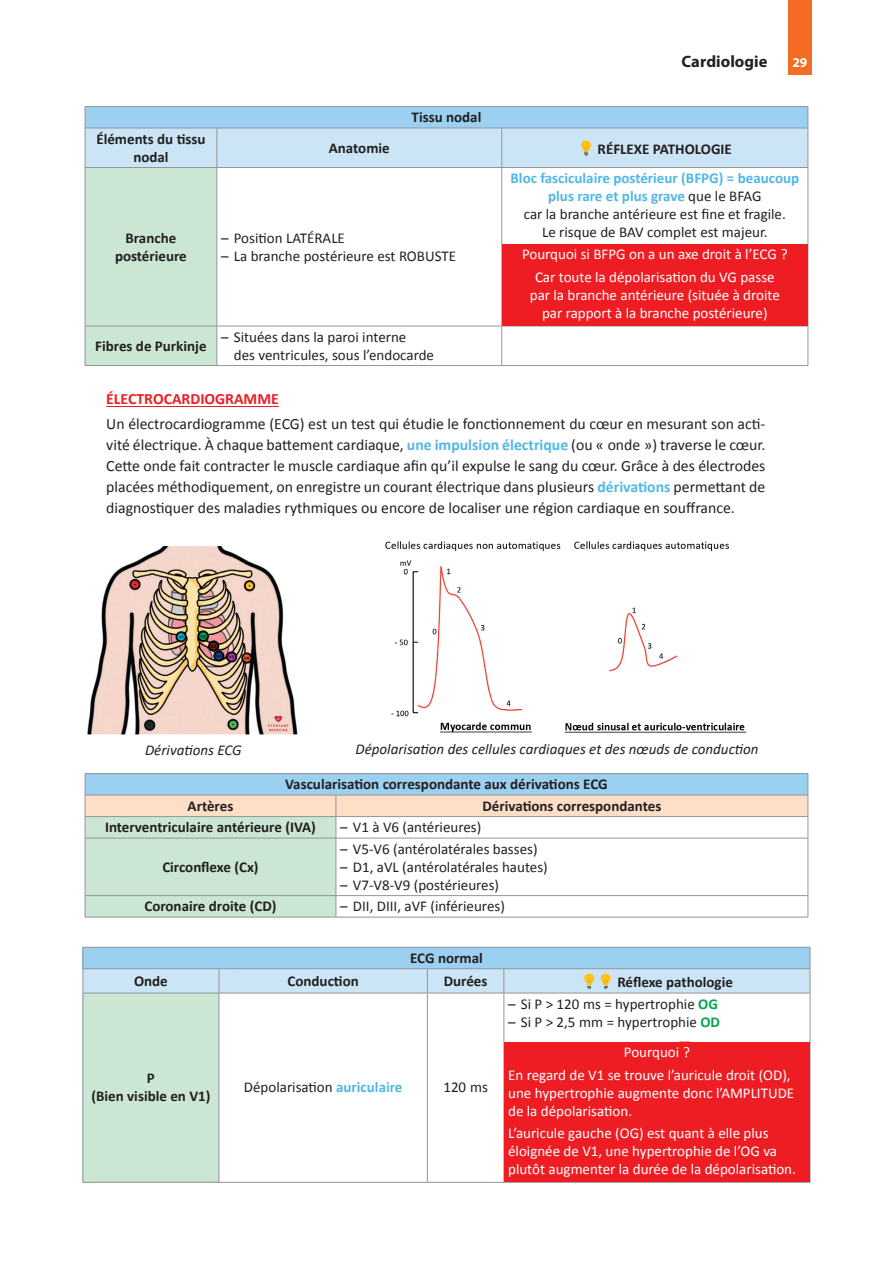
<style>
.page{position:relative;width:893px;height:1263px;background:#fff}
.page>*{position:absolute;margin:0;border:0;box-sizing:border-box;transform-origin:0 0}
.t1{font:700 16.5px "Myriad Pro";letter-spacing:.005em;color:#231f20}
.t2{font:15.75px/21px "Calibri";color:#231f20;text-align:justify}
.t3{font:700 15.75px "Calibri";color:#ee1d23}
.t4{font:15px/18px "Calibri";color:#231f20}
.t5{font:15px/18px "Calibri";color:#fff;text-align:center}
.t6{font:700 15px/18px "Calibri";color:#231f20;text-align:center}
.t7{font:italic 15px "Calibri";color:#231f20}
.t8{font:700 13.5px "Myriad Pro";color:#fff}
.s1{font-weight:700;color:#50b7e8}
.s2{font-weight:700;color:#00a54f}
.s3{color:#fff}
</style>
<div class="page">
<div style="left:788px;top:0;width:24px;height:75px;background:#f36c23"></div>
<hr style="left:106px;top:406px;width:173px;height:1px;background:#ee1d23">
<hr style="left:85px;top:106px;width:132px;height:1px;background:#939598">
<hr style="left:217px;top:106px;width:285px;height:1px;background:#939598">
<hr style="left:502px;top:106px;width:306px;height:1px;background:#939598">
<svg style="left:85px;top:107px;width:724px;height:259px"></svg>
<div style="left:502px;top:244px;width:306px;height:23px;background:#ee1d23"></div>
<div style="left:502px;top:266px;width:306px;height:59px;background:#ee1d23"></div>
<img style="left:87px;top:546px;width:211px;height:189px">
<img style="left:391px;top:560px;width:287px;height:157px">
<img style="left:440px;top:722px;width:92px;height:11px">
<img style="left:564px;top:722px;width:183px;height:11px">
<img style="left:574px;top:541px;width:155px;height:10px">
<img style="left:385px;top:541px;width:176px;height:10px">
<hr style="left:85px;top:917px;width:251px;height:1px;background:#939598">
<hr style="left:85px;top:773px;width:251px;height:1px;background:#939598">
<hr style="left:336px;top:773px;width:472px;height:1px;background:#939598">
<svg style="left:85px;top:774px;width:724px;height:143px"></svg>
<hr style="left:336px;top:917px;width:472px;height:1px;background:#939598">
<div style="left:83px;top:993px;width:136px;height:189px;background:#cbe6d3"></div>
<hr style="left:810px;top:993px;width:1px;height:189px;background:#939598">
<hr style="left:83px;top:1182px;width:136px;height:1px;background:#939598">
<svg style="left:219px;top:1182px;width:16px;height:1px"></svg>
<hr style="left:235px;top:1182px;width:192px;height:1px;background:#939598">
<hr style="left:427px;top:1182px;width:77px;height:1px;background:#939598">
<hr style="left:83px;top:993px;width:1px;height:189px;background:#939598">
<hr style="left:219px;top:993px;width:1px;height:189px;background:#939598">
<hr style="left:504px;top:1182px;width:306px;height:1px;background:#939598">
<hr style="left:427px;top:993px;width:1px;height:189px;background:#939598">
<hr style="left:504px;top:993px;width:1px;height:189px;background:#939598">
<svg style="left:83px;top:947px;width:728px;height:47px"></svg>
<div style="left:504px;top:1042px;width:306px;height:23px;background:#ee1d23"></div>
<div style="left:679px;top:1041px;width:11px;height:23px;background:#ee1d23"></div>
<div style="left:504px;top:1064px;width:306px;height:59px;background:#ee1d23"></div>
<div style="left:504px;top:1122px;width:306px;height:60px;background:#ee1d23"></div>
<p class="t6" style="left:412px;top:108px;width:71px">Tissu nodal</p>
<p class="t1" style="left:681px;top:52px;width:88px">Cardiologie</p>
<p class="t8" style="left:792px;top:55px;width:16px">29</p>
<p class="t6" style="left:96px;top:129px;width:111px">Éléments du tissu nodal</p>
<p class="t6" style="left:329px;top:138px;width:62px">Anatomie</p>
<p class="t6" style="left:598px;top:140px;width:136px">RÉFLEXE PATHOLOGIE</p>
<p class="t6" style="left:115px;top:229px;width:73px">Branche postérieure</p>
<p class="t4" style="left:221px;top:229px;width:125px">– Position LATÉRALE</p>
<p class="t4" style="left:221px;top:247px;width:237px">– La branche postérieure est ROBUSTE</p>
<p class="t4" style="left:511px;top:169px;width:290px;text-align:center"><span class="s1">Bloc fasciculaire postérieur (BFPG) = beaucoup plus rare et plus grave</span> que le BFAG<br>car la branche antérieure est fine et fragile.<br>Le risque de BAV complet est majeur.</p>
<p class="t5" style="left:522px;top:243px;width:267px;line-height:22.2px">Pourquoi si BFPG on a un axe droit à l’ECG ?<br>Car toute la dépolarisation du VG passe</p>
<p class="t5" style="left:530px;top:286px;width:252px">par la branche antérieure (située à droite par rapport à la branche postérieure)</p>
<p class="t6" style="left:95px;top:336px;width:113px">Fibres de Purkinje</p>
<p class="t4" style="left:234px;top:328px;width:202px;text-indent:-13px">– Situées dans la paroi interne<br>des ventricules, sous l’endocarde</p>
<p class="t3" style="left:106px;top:388px;width:174px">ÉLECTROCARDIOGRAMME</p>
<p class="t2" style="left:106px;top:413px;width:661px">Un électrocardiogramme (ECG) est un test qui étudie le fonctionnement du cœur en mesurant son acti&shy;vité électrique. À chaque battement cardiaque, <span class="s1">une impulsion électrique</span> (ou « onde ») traverse le cœur.<br>Cette onde fait contracter le muscle cardiaque afin qu’il expulse le sang du cœur. Grâce à des électrodes placées méthodiquement, on enregistre un courant électrique dans plusieurs <span class="s1">dérivations</span> permettant de diagnostiquer des maladies rythmiques ou encore de localiser une région cardiaque en souffrance.</p>
<p class="t7" style="left:145px;top:739px;width:98px">Dérivations ECG</p>
<p class="t7" style="left:355px;top:739px;width:405px">Dépolarisation des cellules cardiaques et des nœuds de conduction</p>
<p class="t6" style="left:285px;top:775px;width:324px">Vascularisation correspondante aux dérivations ECG</p>
<p class="t6" style="left:188px;top:796px;width:47px">Artères</p>
<p class="t6" style="left:482px;top:796px;width:180px">Dérivations correspondantes</p>
<p class="t6" style="left:105px;top:818px;width:212px">Interventriculaire antérieure (IVA)</p>
<p class="t4" style="left:340px;top:818px;width:143px">– V1 à V6 (antérieures)</p>
<p class="t6" style="left:162px;top:857px;width:98px">Circonflexe (Cx)</p>
<p class="t4" style="left:340px;top:840px;width:199px">– V5-V6 (antérolatérales basses)</p>
<p class="t4" style="left:340px;top:858px;width:209px">– D1, aVL (antérolatérales hautes)</p>
<p class="t4" style="left:340px;top:876px;width:160px">– V7-V8-V9 (postérieures)</p>
<p class="t6" style="left:144px;top:897px;width:134px">Coronaire droite (CD)</p>
<p class="t4" style="left:340px;top:897px;width:166px">– DII, DIII, aVF (inférieures)</p>
<p class="t6" style="left:410px;top:949px;width:74px">ECG normal</p>
<p class="t6" style="left:134px;top:972px;width:35px">Onde</p>
<p class="t6" style="left:287px;top:972px;width:73px">Conduction</p>
<p class="t6" style="left:444px;top:972px;width:45px">Durées</p>
<p class="t6" style="left:617px;top:973px;width:117px">Réflexe pathologie</p>
<p class="t6" style="left:91px;top:1069px;width:121px">P<br>(Bien visible en V1)</p>
<p class="t4" style="left:244px;top:1078px;width:160px">Dépolarisation <span class="s1">auriculaire</span></p>
<p class="t4" style="left:443px;top:1078px;width:46px">120 ms</p>
<p class="t4" style="left:508px;top:995px;width:211px">– Si P &gt; 120 ms = hypertrophie <span class="s2">OG</span></p>
<p class="t4" style="left:624px;top:1006px;width:98px;line-height:30.8px;text-indent:-116px">– Si P &gt; 2,5 mm = hypertrophie <span class="s2">OD<br></span><span class="s3">Pourquoi ?</span></p>
<p class="t5" style="left:508px;top:1065px;width:288px;text-align:left">En regard de V1 se trouve l’auricule droit (OD), une hypertrophie augmente donc l’AMPLITUDE de la dépolarisation.</p>
<p class="t5" style="left:508px;top:1124px;width:289px;text-align:left">L’auricule gauche (OG) est quant à elle plus éloignée de V1, une hypertrophie de l’OG va plutôt augmenter la durée de la dépolarisation.</p>
</div>
